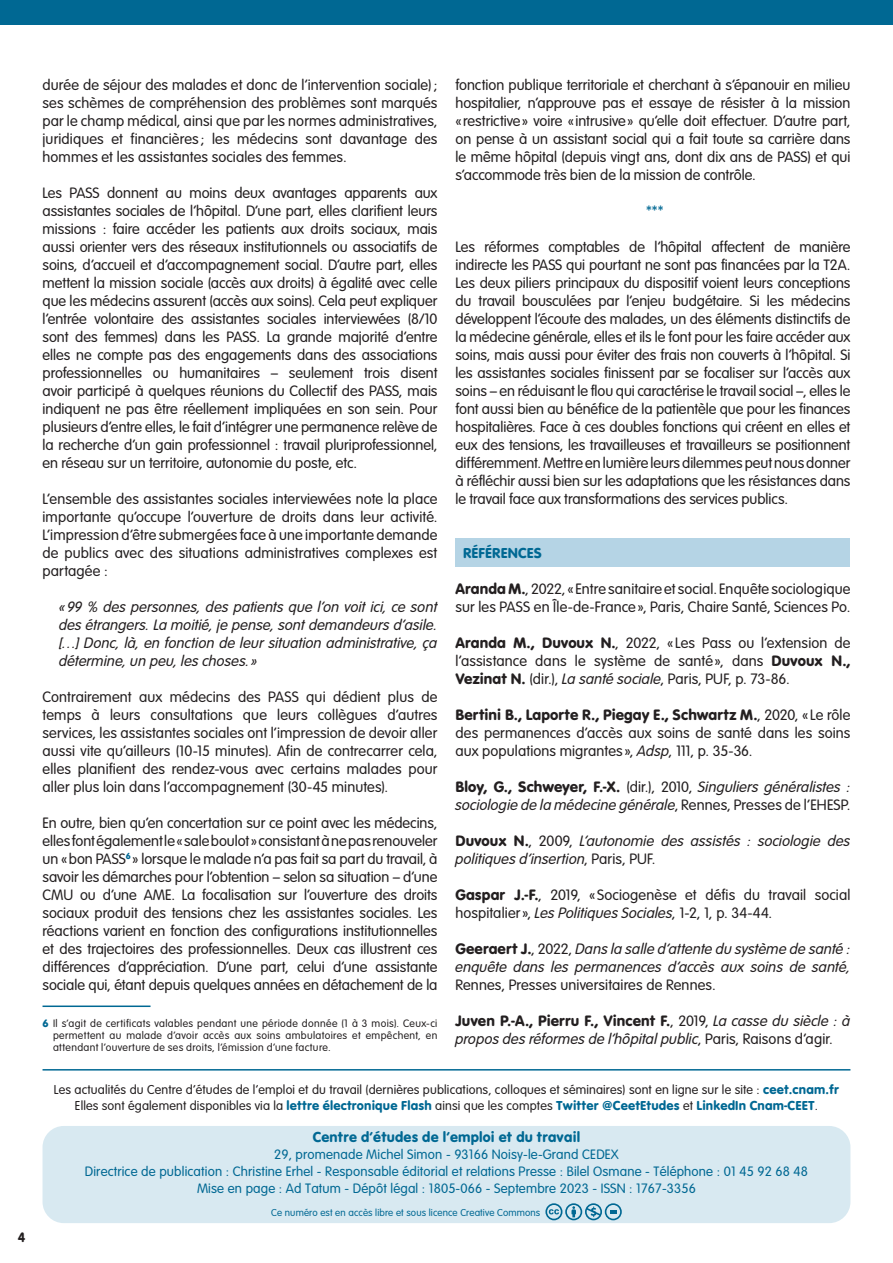
<style>
.page{position:relative;width:893px;height:1263px;background:#fff}
.page>*{position:absolute;margin:0;border:0;box-sizing:border-box;transform-origin:0 0}
.t1{font:15.75px/18px "VAG Rundschrift D Light";letter-spacing:.005em;color:#231f20;text-align:justify}
.t2{font:italic 15.75px/18px "VAG Rundschrift D Light";letter-spacing:.01em;color:#231f20}
.t3{font:15.75px "VAG Rundschrift D Regular";color:#231f20}
.t4{font:15.75px "VAG Rundschrift D Light";color:#006893}
.t5{font:15px "VAG Rundschrift D Regular";letter-spacing:.01em;color:#006893}
.t6{font:14.25px/17.1px "VAG Rundschrift D Light";letter-spacing:.01em;color:#006893;text-align:center}
.t7{font:14.25px "VAG Rundschrift D Regular";color:#231f20}
.t8{font:13.5px "VAG Rundschrift D Light";letter-spacing:.01em;color:#231f20}
.t9{font:13.5px "VAG Rundschrift D Regular";letter-spacing:.01em;color:#006893}
.t10{font:11.25px/12px "VAG Rundschrift D Light";letter-spacing:.03em;color:#231f20;text-align:justify}
.t11{font:10.5px "VAG Rundschrift D Light";letter-spacing:.01em;color:#006893}
.s1{font-family:"VAG Rundschrift D Regular";color:#006893}
.s2{font-family:"VAG Rundschrift D Regular"}
.s3{font-style:italic}
.s4{font-family:"VAG Rundschrift D Light"}
.s5{font-family:"VAG Rundschrift D Regular";font-style:normal}
.s6{font-style:normal}
.s7{font-family:"VAG Rundschrift D Light";font-style:italic}
.s8{font-family:"VAG Rundschrift D Light";color:#231f20}
</style>
<div class="page">
<hr style="left:43px;top:1005px;width:108px;height:2px;background:#006893">
<div style="left:455px;top:538px;width:395px;height:28px;background:#b5d4e5"></div>
<div style="left:0;top:0;width:893px;height:24px;background:#006893"></div>
<hr style="left:43px;top:1069px;width:807px;height:1px;background:#006893">
<div style="left:43px;top:1126px;width:807px;height:97px;background:#d8e9f1;border-radius:21px"></div>
<svg style="left:545px;top:1203px;width:77px;height:17px"></svg>
<p class="t7" style="left:18px;top:1225px;width:9px">4</p>
<p class="t1" style="left:43px;top:75px;width:396px">durée de séjour des malades et donc de l’intervention sociale) ; ses schèmes de compréhension des problèmes sont marqués par le champ médical, ainsi que par les normes administratives, juridiques et financières ; les médecins sont davantage des hommes et les assistantes sociales des femmes.</p>
<p class="t1" style="left:43px;top:183px;width:396px">Les PASS donnent au moins deux avantages apparents aux assistantes sociales de l’hôpital. D’une part, elles clarifient leurs missions : faire accéder les patients aux droits sociaux, mais aussi orienter vers des réseaux institutionnels ou associatifs de soins, d’accueil et d’accompagnement social. D’autre part, elles mettent la mission sociale (accès aux droits) à égalité avec celle que les médecins assurent (accès aux soins). Cela peut expliquer l’entrée volontaire des assistantes sociales interviewées (8/10 sont des femmes) dans les PASS. La grande majorité d’entre elles ne compte pas des engagements dans des associations professionnelles ou humanitaires – seulement trois disent avoir participé à quelques réunions du Collectif des PASS, mais indiquent ne pas être réellement impliquées en son sein. Pour plusieurs d’entre elles, le fait d’intégrer une permanence relève de la recherche d’un gain professionnel : travail pluriprofessionnel, en réseau sur un territoire, autonomie du poste, etc.</p>
<p class="t1" style="left:43px;top:489px;width:396px">L’ensemble des assistantes sociales interviewées note la place importante qu’occupe l’ouverture de droits dans leur activité.<br>L’impression d’être submergées face à une importante demande de publics avec des situations administratives complexes est partagée :</p>
<p class="t2" style="left:59px;top:597px;width:380px;text-align:justify">«99 % des personnes, des patients que l’on voit ici, ce sont des étrangers. La moitié, je pense, sont demandeurs d’asile. […] Donc, là, en fonction de leur situation administrative, ça détermine, un peu, les choses.»</p>
<p class="t1" style="left:43px;top:687px;width:396px">Contrairement aux médecins des PASS qui dédient plus de temps à leurs consultations que leurs collègues d’autres services, les assistantes sociales ont l’impression de devoir aller aussi vite qu’ailleurs (10-15 minutes). Afin de contrecarrer cela, elles planifient des rendez-vous avec certains malades pour aller plus loin dans l’accompagnement (30-45 minutes).</p>
<p class="t1" style="left:43px;top:813px;width:396px">En outre, bien qu’en concertation sur ce point avec les médecins, elles font également le «sale boulot» consistant à ne pas renouveler un «bon PASS<sup>6</sup> » lorsque le malade n’a pas fait sa part du travail, à savoir les démarches pour l’obtention – selon sa situation – d’une CMU ou d’une AME. La focalisation sur l’ouverture des droits sociaux produit des tensions chez les assistantes sociales. Les réactions varient en fonction des configurations institutionnelles et des trajectoires des professionnelles. Deux cas illustrent ces différences d’appréciation. D’une part, celui d’une assistante sociale qui, étant depuis quelques années en détachement de la</p>
<p class="t10" style="left:53px;top:1016px;width:386px;text-indent:-10px"><span class="s1">6</span> Il s’agit de certificats valables pendant une période donnée (1 à 3 mois). Ceux-ci permettent au malade d’avoir accès aux soins ambulatoires et empêchent, en attendant l’ouverture de ses droits, l’émission d’une facture.</p>
<p class="t1" style="left:455px;top:75px;width:396px">fonction publique territoriale et cherchant à s’épanouir en milieu hospitalier, n’approuve pas et essaye de résister à la mission «restrictive» voire «intrusive» qu’elle doit effectuer. D’autre part, on pense à un assistant social qui a fait toute sa carrière dans le même hôpital (depuis vingt ans, dont dix ans de PASS) et qui s’accommode très bien de la mission de contrôle.</p>
<p class="t4" style="left:646px;top:199px;width:19px">***</p>
<p class="t1" style="left:455px;top:237px;width:396px">Les réformes comptables de l’hôpital affectent de manière indirecte les PASS qui pourtant ne sont pas financées par la T2A.<br>Les deux piliers principaux du dispositif voient leurs conceptions du travail bousculées par l’enjeu budgétaire. Si les médecins développent l’écoute des malades, un des éléments distinctifs de la médecine générale, elles et ils le font pour les faire accéder aux soins, mais aussi pour éviter des frais non couverts à l’hôpital. Si les assistantes sociales finissent par se focaliser sur l’accès aux soins – en réduisant le flou qui caractérise le travail social –, elles le font aussi bien au bénéfice de la patientèle que pour les finances hospitalières. Face à ces doubles fonctions qui créent en elles et eux des tensions, les travailleuses et travailleurs se positionnent différemment. Mettre en lumière leurs dilemmes peut nous donner à réfléchir aussi bien sur les adaptations que les résistances dans le travail face aux transformations des services publics.</p>
<p class="t5" style="left:463px;top:540px;width:80px">RÉFÉRENCES</p>
<p class="t1" style="left:455px;top:579px;width:396px"><span class="s2">Aranda M.</span>, 2022, « Entre sanitaire et social. Enquête sociologique sur les PASS en Île-de-France », Paris, Chaire Santé, Sciences Po.</p>
<p class="t1" style="left:455px;top:633px;width:396px"><span class="s2">Aranda M., Duvoux N.</span>, 2022, «Les Pass ou l’extension de l’assistance dans le système de santé », dans <span class="s2">Duvoux N., Vezinat N.</span> (dir.), <span class="s3">La santé sociale</span>, Paris, PUF, p. 73‑86.</p>
<p class="t3" style="left:455px;top:701px;width:396px">Bertini B., Laporte R., Piegay E., Schwartz M.<span class="s4">, 2020, «Le rôle</span></p>
<p class="t1" style="left:455px;top:723px;width:396px">des permanences d’accès aux soins de santé dans les soins aux populations migrantes », <span class="s3">Adsp</span>, 111, p. 35‑36.</p>
<p class="t2" style="left:455px;top:777px;width:396px"><span class="s5">Bloy, G., Schweyer, F.-X.</span> <span class="s6">(dir.), 2010,</span> Singuliers généralistes : sociologie de la médecine générale<span class="s6">, Rennes, Presses de l’EHESP.</span></p>
<p class="t2" style="left:455px;top:831px;width:396px"><span class="s5">Duvoux N.</span><span class="s6">, 2009,</span> L’autonomie des assistés : sociologie des politiques d’insertion<span class="s6">, Paris, PUF.</span></p>
<p class="t1" style="left:455px;top:885px;width:396px"><span class="s2">Gaspar J.-F.</span>, 2019, « Sociogenèse et défis du travail social hospitalier», <span class="s3">Les Politiques Sociales</span>, 1‑2, 1, p. 34‑44.</p>
<p class="t2" style="left:455px;top:939px;width:396px"><span class="s5">Geeraert J.</span><span class="s6">, 2022,</span> Dans la salle d’attente du système de santé : enquête dans les permanences d’accès aux soins de santé,</p>
<p class="t1" style="left:455px;top:975px;width:262px">Rennes, Presses universitaires de Rennes.</p>
<p class="t3" style="left:455px;top:1007px;width:396px">Juven P.-A., Pierru F., Vincent F.<span class="s4">, 2019,</span> <span class="s7">La casse du siècle : à</span></p>
<p class="t2" style="left:455px;top:1029px;width:379px">propos des réformes de l’hôpital public<span class="s6">, Paris, Raisons d’agir.</span></p>
<p class="t8" style="left:54px;top:1079px;width:787px">Les actualités du Centre d’études de l’emploi et du travail (dernières publications, colloques et séminaires) sont en ligne sur le site : <span class="s1">ceet.cnam.fr</span></p>
<p class="t9" style="left:75px;top:1094px;width:745px"><span class="s8">Elles sont également disponibles via la</span> lettre électronique Flash <span class="s8">ainsi que les comptes</span> Twitter @CeetEtudes <span class="s8">et</span> LinkedIn Cnam-CEET<span class="s8">.</span></p>
<p class="t5" style="left:313px;top:1124px;width:269px">Centre d’études de l’emploi et du travail</p>
<p class="t6" style="left:85px;top:1145px;width:725px">29, promenade Michel Simon - 93166 Noisy-le-Grand CEDEX<br>Directrice de publication : Christine Erhel - Responsable éditorial et relations Presse : Bilel Osmane - Téléphone : 01 45 92 68 48<br>Mise en page : Ad Tatum - Dépôt légal : 1805-066 - Septembre 2023 - ISSN : 1767-3356</p>
<p class="t11" style="left:271px;top:1204px;width:271px">Ce numéro est en accès libre et sous licence Creative Commons</p>
</div>
